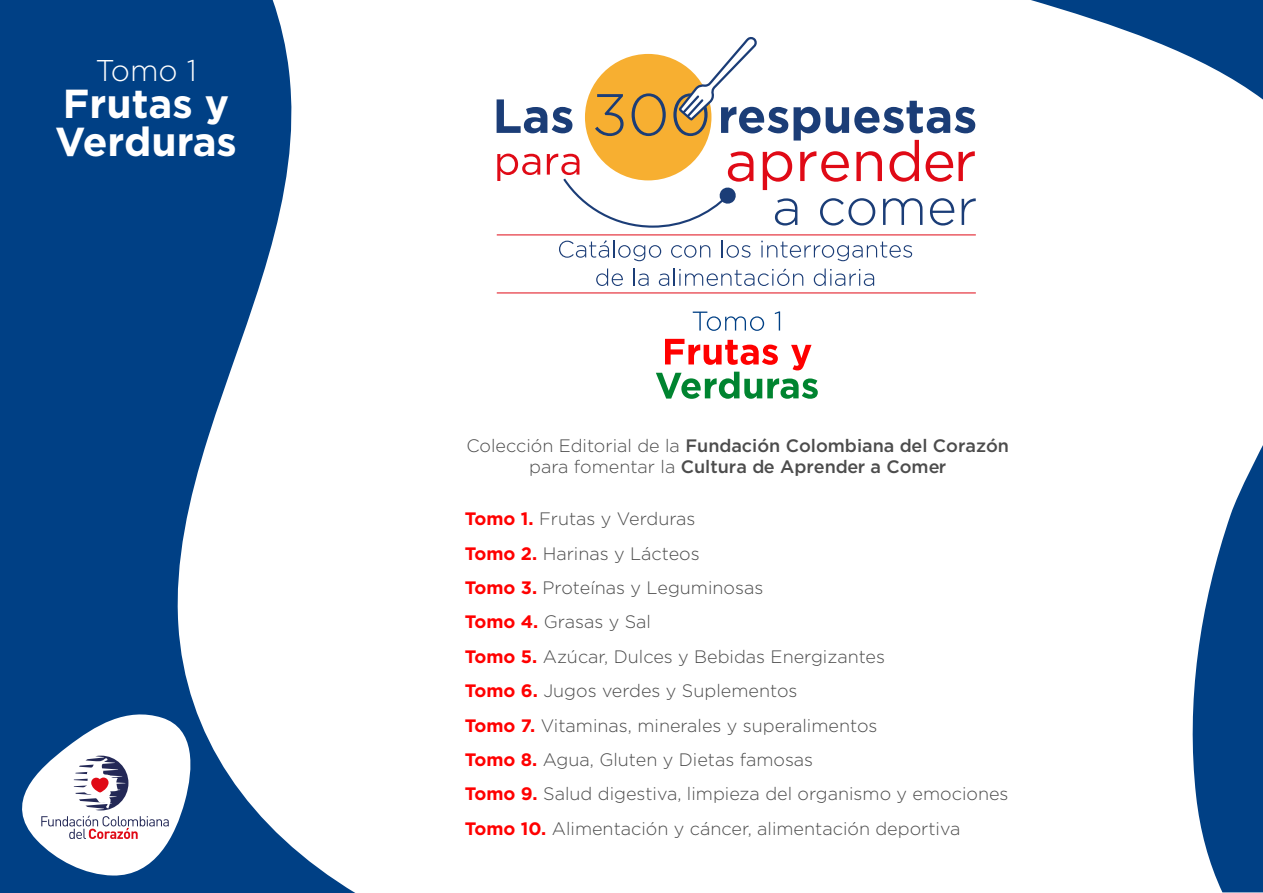
<style>
.page{position:relative;width:1263px;height:893px;background:#fff}
.page>*{position:absolute;margin:0;border:0;box-sizing:border-box;transform-origin:0 0}
.t1{font:700 40.5px/37.5px "Gotham";color:#fff}
.t2{font:300 30px "Gotham";color:#fff}
.t3{font:300 18px/34.3px "Gotham";color:#4c4c4c}
.t4{font:500 18px/21.6px "Gotham";color:#4c4c4c;text-align:center}
.s1{font-weight:300}
.s2{font-weight:700;color:#f00}
</style>
<div class="page">
<svg style="left:0;top:0;width:356px;height:893px;fill:#004085"></svg>
<svg style="left:1031px;top:0;width:232px;height:100px"></svg>
<svg style="left:1192px;top:445px;width:71px;height:447px"></svg>
<svg style="left:1px;top:707px;width:194px;height:169px"></svg>
<svg style="left:656px;top:339px;width:162px;height:60px"></svg>
<svg style="left:693px;top:311px;width:87px;height:20px"></svg>
<div style="left:585px;top:54px;width:126px;height:126px;background:#f7af31;border-radius:50%"></div>
<svg style="left:497px;top:99px;width:75px;height:34px"></svg>
<svg style="left:826px;top:101px;width:149px;height:32px"></svg>
<svg style="left:497px;top:154px;width:43px;height:27px"></svg>
<svg style="left:775px;top:198px;width:22px;height:28px"></svg>
<svg style="left:820px;top:198px;width:55px;height:28px"></svg>
<svg style="left:883px;top:198px;width:39px;height:27px"></svg>
<svg style="left:930px;top:198px;width:24px;height:28px"></svg>
<svg style="left:962px;top:198px;width:14px;height:27px"></svg>
<svg style="left:763px;top:151px;width:29px;height:39px"></svg>
<svg style="left:800px;top:151px;width:49px;height:31px"></svg>
<svg style="left:856px;top:151px;width:26px;height:30px"></svg>
<svg style="left:889px;top:140px;width:30px;height:42px"></svg>
<svg style="left:925px;top:151px;width:50px;height:31px"></svg>
<svg style="left:547px;top:151px;width:206px;height:77px"></svg>
<hr style="left:497px;top:235px;width:479px;height:1px;background:#e00a16">
<hr style="left:497px;top:293px;width:479px;height:1px;background:#e00a16">
<svg style="left:559px;top:240px;width:102px;height:21px"></svg>
<svg style="left:671px;top:245px;width:39px;height:13px"></svg>
<svg style="left:722px;top:240px;width:28px;height:18px"></svg>
<svg style="left:761px;top:241px;width:151px;height:20px"></svg>
<svg style="left:596px;top:268px;width:27px;height:18px"></svg>
<svg style="left:633px;top:268px;width:16px;height:18px"></svg>
<svg style="left:659px;top:268px;width:144px;height:18px"></svg>
<svg style="left:814px;top:268px;width:60px;height:18px"></svg>
<svg style="left:595px;top:94px;width:29px;height:42px"></svg>
<svg style="left:632px;top:93px;width:34px;height:43px"></svg>
<svg style="left:673px;top:37px;width:147px;height:104px"></svg>
<h2 class="t2" style="left:95px;top:54px;width:103px">Tomo 1</h2>
<h1 class="t1" style="left:55px;top:84px;width:183px">Frutas y<br>Verduras</h1>
<p class="t4" style="left:466px;top:434px;width:544px"><span class="s1">Colección Editorial de la</span> Fundación Colombiana del Corazón <span class="s1">para fomentar la</span> Cultura de Aprender a Comer</p>
<p class="t3" style="left:465px;top:502px;width:545px"><span class="s2">Tomo 1.</span> Frutas y Verduras<br><span class="s2">Tomo 2.</span> Harinas y Lácteos<br><span class="s2">Tomo 3.</span> Proteínas y Leguminosas<br><span class="s2">Tomo 4.</span> Grasas y Sal<br><span class="s2">Tomo 5.</span> Azúcar, Dulces y Bebidas Energizantes<br><span class="s2">Tomo 6.</span> Jugos verdes y Suplementos<br><span class="s2">Tomo 7.</span> Vitaminas, minerales y superalimentos<br><span class="s2">Tomo 8.</span> Agua, Gluten y Dietas famosas<br><span class="s2">Tomo 9.</span> Salud digestiva, limpieza del organismo y emociones <span class="s2">Tomo 10.</span> Alimentación y cáncer, alimentación deportiva</p>
</div>
